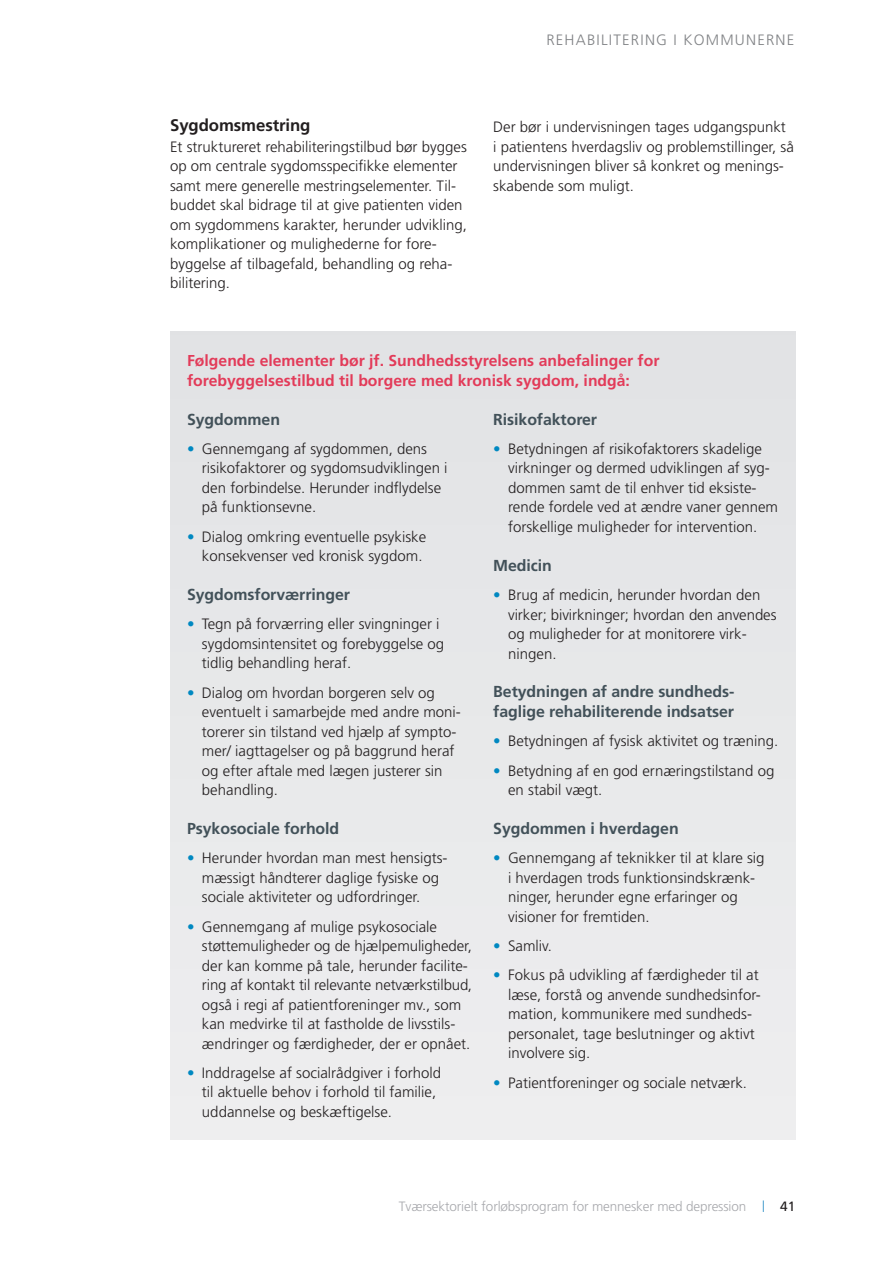
<style>
.page{position:relative;width:893px;height:1263px;background:#fff}
.page>*{position:absolute;margin:0;border:0;box-sizing:border-box;transform-origin:0 0}
.t1{font:700 16.8px "Frutiger";letter-spacing:-.005em;color:#231f20}
.t2{font:700 15.9px/20.2px "Frutiger";letter-spacing:-.005em;color:#425159}
.t3{font:700 15.75px/19.5px "Frutiger";color:#e23b59}
.t4{font:300 15px/19.5px "Frutiger";color:#231f20}
.t5{font:300 15px "Frutiger";letter-spacing:.08em;color:#808285}
.t6{font:300 13.5px "Frutiger";letter-spacing:-.01em;color:#a8a9ad}
.t7{font:13.5px "Frutiger";color:#231f20}
.s1{font-weight:700;color:#0088c1}
</style>
<div class="page">
<div style="left:170px;top:332px;width:625px;height:808px;background:#e8e9ea"></div>
<svg style="left:763px;top:1200px;width:1px;height:12px"></svg>
<p class="t5" style="left:546px;top:32px;width:249px">REHABILITERING I KOMMUNERNE</p>
<h4 class="t1" style="left:170px;top:115px;width:142px">Sygdomsmestring</h4>
<p class="t4" style="left:170px;top:137px;width:299px">Et struktureret rehabiliteringstilbud bør bygges op om centrale sygdomsspecifkke elementer samt mere generelle mestringselementer. Til&shy;buddet skal bidrage til at give patienten viden om sygdommens karakter, herunder udvikling, komplikationer og mulighederne for fore&shy;byggelse af tilbagefald, behandling og reha&shy;bilitering.</p>
<p class="t4" style="left:493px;top:117px;width:302px">Der bør i undervisningen tages udgangspunkt<br>i patientens hverdagsliv og problemstillinger, så undervisningen bliver så konkret og menings&shy;skabende som muligt.</p>
<p class="t3" style="left:187px;top:351px;width:474px">Følgende elementer bør jf. Sundhedsstyrelsens anbefalinger for forebyggelsestilbud til borgere med kronisk sygdom, indgå:</p>
<h5 class="t2" style="left:187px;top:409px;width:95px">Sygdommen</h5>
<p class="t4" style="left:202px;top:439px;width:247px;text-indent:-15px"><span class="s1">•</span> Gennemgang af sygdommen, dens risikofaktorer og sygdomsudviklingen i den forbindelse. Herunder indfydelse på funktionsevne.</p>
<p class="t4" style="left:187px;top:527px;width:241px;text-align:right"><span class="s1">•</span> Dialog omkring eventuelle psykiske konsekvenser ved kronisk sygdom.</p>
<h5 class="t2" style="left:187px;top:584px;width:164px">Sygdomsforværringer</h5>
<p class="t4" style="left:202px;top:615px;width:244px;text-indent:-15px"><span class="s1">•</span> Tegn på forværring eller svingninger i sygdomsintensitet og forebyggelse og tidlig behandling heraf.</p>
<p class="t4" style="left:202px;top:683px;width:260px;text-indent:-15px"><span class="s1">•</span> Dialog om hvordan borgeren selv og eventuelt i samarbejde med andre moni&shy;torerer sin tilstand ved hjælp af sympto&shy;mer/ iagttagelser og på baggrund heraf og efter aftale med lægen justerer sin behandling.</p>
<h5 class="t2" style="left:187px;top:818px;width:154px">Psykosociale forhold</h5>
<p class="t4" style="left:202px;top:849px;width:247px;text-indent:-15px"><span class="s1">•</span> Herunder hvordan man mest hensigts&shy;mæssigt håndterer daglige fysiske og sociale aktiviteter og udfordringer.</p>
<p class="t4" style="left:202px;top:917px;width:272px;text-indent:-15px"><span class="s1">•</span> Gennemgang af mulige psykosociale støttemuligheder og de hjælpemuligheder, der kan komme på tale, herunder facilite&shy;ring af kontakt til relevante netværkstilbud, også i regi af patientforeninger mv., som kan medvirke til at fastholde de livsstils&shy;ændringer og færdigheder, der er opnået.</p>
<p class="t4" style="left:202px;top:1063px;width:241px;text-indent:-15px"><span class="s1">•</span> Inddragelse af socialrådgiver i forhold til aktuelle behov i forhold til familie, uddannelse og beskæftigelse.</p>
<h5 class="t2" style="left:493px;top:409px;width:105px">Risikofaktorer</h5>
<p class="t4" style="left:508px;top:439px;width:271px;text-indent:-15px"><span class="s1">•</span> Betydningen af risikofaktorers skadelige virkninger og dermed udviklingen af syg&shy;dommen samt de til enhver tid eksiste&shy;rende fordele ved at ændre vaner gennem forskellige muligheder for intervention.</p>
<h5 class="t2" style="left:493px;top:555px;width:60px">Medicin</h5>
<p class="t4" style="left:508px;top:585px;width:270px;text-indent:-15px"><span class="s1">•</span> Brug af medicin, herunder hvordan den virker; bivirkninger; hvordan den anvendes og muligheder for at monitorere virk&shy;ningen.</p>
<h5 class="t2" style="left:493px;top:681px;width:243px">Betydningen af andre sundheds&shy;faglige rehabiliterende indsatser</h5>
<p class="t4" style="left:493px;top:732px;width:286px"><span class="s1">•</span> Betydningen af fysisk aktivitet og træning.</p>
<p class="t4" style="left:508px;top:761px;width:268px;text-indent:-15px"><span class="s1">•</span> Betydning af en god ernæringstilstand og en stabil vægt.</p>
<h5 class="t2" style="left:493px;top:818px;width:187px">Sygdommen i hverdagen</h5>
<p class="t4" style="left:508px;top:849px;width:258px;text-indent:-15px"><span class="s1">•</span> Gennemgang af teknikker til at klare sig i hverdagen trods funktionsindskrænk&shy;ninger, herunder egne erfaringer og visioner for fremtiden.</p>
<p class="t4" style="left:493px;top:936px;width:60px"><span class="s1">•</span> Samliv.</p>
<p class="t4" style="left:508px;top:966px;width:254px;text-indent:-15px"><span class="s1">•</span> Fokus på udvikling af færdigheder til at læse, forstå og anvende sundhedsinfor&shy;mation, kommunikere med sundheds&shy;personalet, tage beslutninger og aktivt involvere sig.</p>
<p class="t4" style="left:493px;top:1073px;width:255px"><span class="s1">•</span> Patientforeninger og sociale netværk.</p>
<p class="t6" style="left:399px;top:1199px;width:349px">Tværsektorielt forløbsprogram for mennesker med depression</p>
<p class="t7" style="left:780px;top:1198px;width:17px">41</p>
</div>
